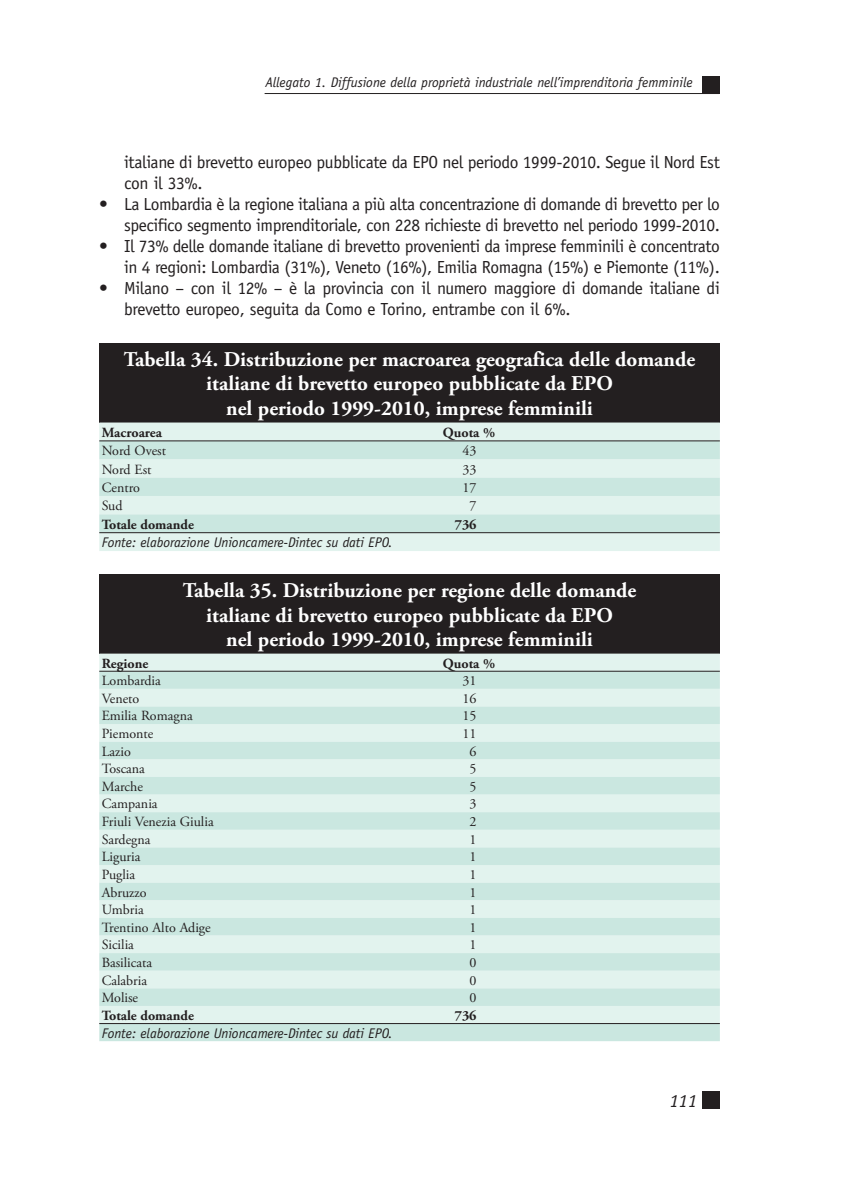
<style>
.page{position:relative;width:844px;height:1191px;background:#fff}
.page>*{position:absolute;margin:0;border:0;box-sizing:border-box;transform-origin:0 0}
.t1{font:700 21px/24.5px "Adobe Garamond Pro";color:#fff;text-align:center}
.t2{font:italic 18.38px "Officina Serif LT";color:#231f20}
.t3{font:17.5px/21px "Officina Sans LT";letter-spacing:-.025em;color:#231f20}
.t4{font:14px "Adobe Garamond Pro";color:#231f20}
.t5{font:italic 14px "Officina Sans LT";color:#231f20}
.t6{font:700 14px "Adobe Garamond Pro";color:#231f20}
</style>
<div class="page">
<div style="left:702px;top:1091px;width:17px;height:18px;background:#231f20"></div>
<hr style="left:264px;top:93px;width:455px;height:1px;background:#231f20">
<div style="left:702px;top:76px;width:17px;height:18px;background:#231f20"></div>
<div style="left:99px;top:343px;width:620px;height:79px;background:#231f20"></div>
<div style="left:99px;top:422px;width:620px;height:129px;background:#e2f3ee"></div>
<svg style="left:99px;top:441px;width:620px;height:91px;background:#d3ebe4"></svg>
<hr style="left:99px;top:532px;width:620px;height:1px;background:#231f20">
<hr style="left:99px;top:440px;width:620px;height:1px;background:#231f20">
<div style="left:99px;top:574px;width:620px;height:79px;background:#231f20"></div>
<svg style="left:99px;top:653px;width:620px;height:18px;background:#d8e8e3"></svg>
<svg style="left:99px;top:672px;width:620px;height:369px;background:#d5ece6"></svg>
<hr style="left:99px;top:671px;width:620px;height:1px;background:#231f20">
<hr style="left:99px;top:1023px;width:620px;height:1px;background:#231f20">
<p class="t5" style="left:265px;top:77px;width:428px">Allegato 1. Diffusione della proprietà industriale nell’imprenditoria femminile</p>
<p class="t3" style="left:124px;top:153px;width:597px">italiane di brevetto europeo pubblicate da EPO nel periodo 1999-2010. Segue il Nord Est con il 33%.</p>
<p class="t3" style="left:99px;top:195px;width:622px;text-align:right">• La Lombardia è la regione italiana a più alta concentrazione di domande di brevetto per lo specifico segmento imprenditoriale, con 228 richieste di brevetto nel periodo 1999-2010.</p>
<p class="t3" style="left:99px;top:237px;width:622px;text-align:right">• Il 73% delle domande italiane di brevetto provenienti da imprese femminili è concentrato in 4 regioni: Lombardia (31%), Veneto (16%), Emilia Romagna (15%) e Piemonte (11%).</p>
<p class="t3" style="left:124px;top:279px;width:597px;text-indent:-25px">• Milano – con il 12% – è la provincia con il numero maggiore di domande italiane di brevetto europeo, seguita da Como e Torino, entrambe con il 6%.</p>
<p class="t1" style="left:124px;top:349px;width:572px">Tabella 34. Distribuzione per macroarea geografica delle domande italiane di brevetto europeo pubblicate da EPO<br>nel periodo 1999-2010, imprese femminili</p>
<p class="t6" style="left:102px;top:427px;width:62px">Macroarea</p>
<p class="t6" style="left:443px;top:427px;width:54px">Quota %</p>
<p class="t4" style="left:102px;top:445px;width:66px">Nord Ovest</p>
<p class="t4" style="left:462px;top:445px;width:15px">43</p>
<p class="t4" style="left:102px;top:463px;width:51px">Nord Est</p>
<p class="t4" style="left:462px;top:463px;width:15px">33</p>
<p class="t4" style="left:102px;top:482px;width:40px">Centro</p>
<p class="t4" style="left:462px;top:482px;width:15px">17</p>
<p class="t4" style="left:102px;top:500px;width:22px">Sud</p>
<p class="t4" style="left:469px;top:500px;width:8px">7</p>
<p class="t6" style="left:102px;top:518px;width:94px">Totale domande</p>
<p class="t6" style="left:454px;top:518px;width:23px">736</p>
<p class="t5" style="left:102px;top:537px;width:292px">Fonte: elaborazione Unioncamere-Dintec su dati EPO.</p>
<p class="t1" style="left:183px;top:580px;width:455px">Tabella 35. Distribuzione per regione delle domande italiane di brevetto europeo pubblicate da EPO<br>nel periodo 1999-2010, imprese femminili</p>
<p class="t6" style="left:102px;top:657px;width:48px">Regione</p>
<p class="t6" style="left:443px;top:657px;width:54px">Quota %</p>
<p class="t4" style="left:102px;top:675px;width:61px">Lombardia</p>
<p class="t4" style="left:462px;top:675px;width:15px">31</p>
<p class="t4" style="left:102px;top:692px;width:39px">Veneto</p>
<p class="t4" style="left:462px;top:692px;width:15px">16</p>
<p class="t4" style="left:102px;top:710px;width:92px">Emilia Romagna</p>
<p class="t4" style="left:462px;top:710px;width:15px">15</p>
<p class="t4" style="left:102px;top:728px;width:53px">Piemonte</p>
<p class="t4" style="left:462px;top:728px;width:15px">11</p>
<p class="t4" style="left:102px;top:745px;width:31px">Lazio</p>
<p class="t4" style="left:469px;top:745px;width:8px">6</p>
<p class="t4" style="left:102px;top:763px;width:45px">Toscana</p>
<p class="t4" style="left:469px;top:763px;width:8px">5</p>
<p class="t4" style="left:102px;top:780px;width:43px">Marche</p>
<p class="t4" style="left:469px;top:780px;width:8px">5</p>
<p class="t4" style="left:102px;top:798px;width:57px">Campania</p>
<p class="t4" style="left:469px;top:798px;width:8px">3</p>
<p class="t4" style="left:102px;top:816px;width:113px">Friuli Venezia Giulia</p>
<p class="t4" style="left:469px;top:816px;width:8px">2</p>
<p class="t4" style="left:102px;top:833px;width:50px">Sardegna</p>
<p class="t4" style="left:469px;top:833px;width:8px">1</p>
<p class="t4" style="left:102px;top:851px;width:40px">Liguria</p>
<p class="t4" style="left:469px;top:851px;width:8px">1</p>
<p class="t4" style="left:102px;top:869px;width:35px">Puglia</p>
<p class="t4" style="left:469px;top:869px;width:8px">1</p>
<p class="t4" style="left:102px;top:886px;width:46px">Abruzzo</p>
<p class="t4" style="left:469px;top:886px;width:8px">1</p>
<p class="t4" style="left:102px;top:904px;width:43px">Umbria</p>
<p class="t4" style="left:469px;top:904px;width:8px">1</p>
<p class="t4" style="left:102px;top:921px;width:110px">Trentino Alto Adige</p>
<p class="t4" style="left:469px;top:921px;width:8px">1</p>
<p class="t4" style="left:102px;top:939px;width:34px">Sicilia</p>
<p class="t4" style="left:469px;top:939px;width:8px">1</p>
<p class="t4" style="left:102px;top:957px;width:52px">Basilicata</p>
<p class="t4" style="left:469px;top:957px;width:8px">0</p>
<p class="t4" style="left:102px;top:974px;width:47px">Calabria</p>
<p class="t4" style="left:469px;top:974px;width:8px">0</p>
<p class="t4" style="left:102px;top:992px;width:38px">Molise</p>
<p class="t4" style="left:469px;top:992px;width:8px">0</p>
<p class="t6" style="left:102px;top:1009px;width:94px">Totale domande</p>
<p class="t6" style="left:454px;top:1009px;width:23px">736</p>
<p class="t5" style="left:102px;top:1027px;width:292px">Fonte: elaborazione Unioncamere-Dintec su dati EPO.</p>
<p class="t2" style="left:669px;top:1094px;width:29px">111</p>
</div>
